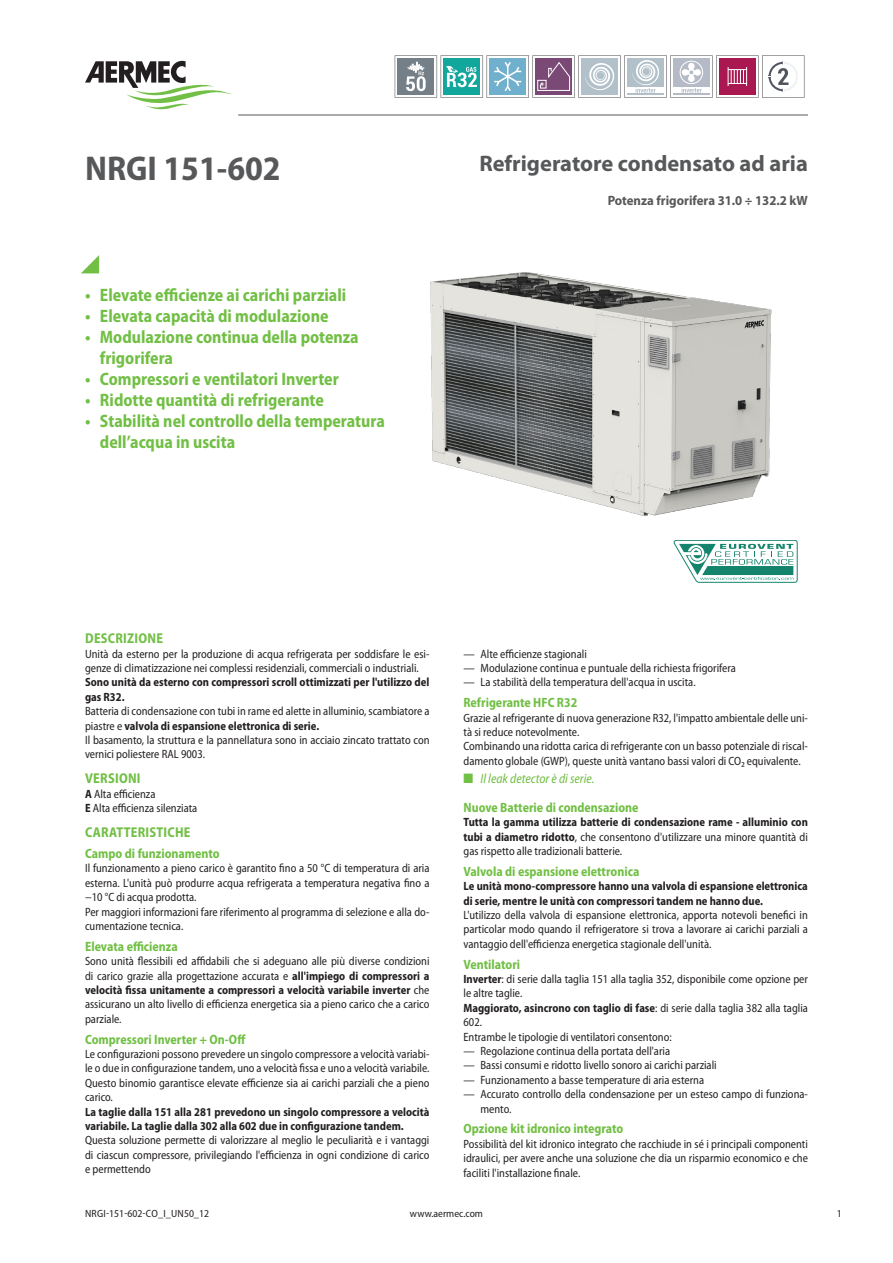
<style>
.page{position:relative;width:893px;height:1263px;background:#fff}
.page>*{position:absolute;margin:0;border:0;box-sizing:border-box;transform-origin:0 0}
.grandezza{font:700 semi-condensed 34.5px "Myriad Pro";color:#57585a}
.descrizione{font:700 22.5px "Myriad Pro";color:#57585a}
.t1{font:700 semi-condensed 18px/21px "Myriad Pro";color:#71bf44;scale:.95 1}
.t2{font:700 semi-condensed 14.25px "Myriad Pro";letter-spacing:.02em;color:#71bf44;scale:.95 1}
.t3{font:700 semi-condensed 13.5px "Myriad Pro";color:#71bf44;scale:.95 1}
.dettaglio{font:700 13.5px "Myriad Pro";color:#57585a;scale:.95 1}
.t4{font:italic semi-condensed 13.5px "Myriad Pro";color:#71bf44;scale:.95 1}
.normale_it{font:semi-condensed 12px/14.4px "Myriad Pro";color:#231f20;scale:.95 1}
.normaleInline_it{font:700 semi-condensed 12px/14.4px "Myriad Pro";color:#231f20;scale:.95 1}
.normaleInline_it-2{font:semi-condensed 12px/14.4px "Myriad Pro";color:#231f20;scale:.95 1}
.t5{font:semi-condensed 10.5px "Myriad Pro";color:#231f20}
.s1{font-weight:700}
</style>
<div class="page">
<svg style="left:81px;top:255px;width:18px;height:18px"></svg>
<hr style="left:238px;top:115px;width:570px;height:1px;background:#57585a">
<img style="left:430px;top:272px;width:342px;height:243px">
<svg style="left:85px;top:61px;width:147px;height:48px"></svg>
<svg style="left:674px;top:540px;width:123px;height:43px"></svg>
<svg style="left:395px;top:55px;width:409px;height:43px"></svg>
<p class="grandezza" style="left:85px;top:146px;width:197px">NRGI 151-602</p>
<p class="descrizione" style="left:479px;top:149px;width:330px">Refrigeratore condensato ad aria</p>
<p class="dettaglio" style="left:608px;top:192px;width:212px">Potenza frigorifera 31.0 ÷ 132.2 kW</p>
<p class="t1" style="left:85px;top:284px;width:276px">• Elevate efficienze ai carichi parziali</p>
<p class="t1" style="left:85px;top:305px;width:258px">• Elevata capacità di modulazione</p>
<p class="t1" style="left:100px;top:326px;width:274px;text-indent:-15px">• Modulazione continua della potenza frigorifera</p>
<p class="t1" style="left:85px;top:368px;width:269px">• Compressori e ventilatori Inverter</p>
<p class="t1" style="left:85px;top:389px;width:253px">• Ridotte quantità di refrigerante</p>
<p class="t1" style="left:100px;top:410px;width:301px;text-indent:-15px">• Stabilità nel controllo della temperatura dell’acqua in uscita</p>
<p class="t2" style="left:85px;top:629px;width:84px">DESCRIZIONE</p>
<p class="normale_it" style="left:85px;top:646px;width:364px">Unità da esterno per la produzione di acqua refrigerata per soddisfare le esi&shy;genze di climatizzazione nei complessi residenziali, commerciali o industriali.</p>
<p class="normaleInline_it" style="left:85px;top:675px;width:364px">Sono unità da esterno con compressori scroll ottimizzati per l'utilizzo del gas R32.</p>
<p class="normale_it" style="left:85px;top:704px;width:364px">Batteria di condensazione con tubi in rame ed alette in alluminio, scambiatore a piastre e <span class="s1">valvola di espansione elettronica di serie.</span></p>
<p class="normale_it" style="left:85px;top:733px;width:364px">Il basamento, la struttura e la pannellatura sono in acciaio zincato trattato con vernici poliestere RAL 9003.</p>
<p class="t2" style="left:85px;top:769px;width:60px">VERSIONI</p>
<p class="normale_it" style="left:85px;top:786px;width:76px"><span class="s1">A</span> Alta efficienza</p>
<p class="normale_it" style="left:85px;top:801px;width:120px"><span class="s1">E</span> Alta efficienza silenziata</p>
<p class="t2" style="left:85px;top:823px;width:112px">CARATTERISTICHE</p>
<p class="t3" style="left:85px;top:845px;width:143px">Campo di funzionamento</p>
<p class="normale_it" style="left:85px;top:861px;width:364px;text-align:justify">Il funzionamento a pieno carico è garantito fino a 50 °C di temperatura di aria esterna. L'unità può produrre acqua refrigerata a temperatura negativa fino a −10 °C di acqua prodotta.</p>
<p class="normale_it" style="left:85px;top:904px;width:364px">Per maggiori informazioni fare riferimento al programma di selezione e alla do&shy;cumentazione tecnica.</p>
<p class="t3" style="left:85px;top:937px;width:99px">Elevata efficienza</p>
<p class="normale_it" style="left:85px;top:954px;width:364px;text-align:justify">Sono unità flessibili ed affidabili che si adeguano alle più diverse condizioni di carico grazie alla progettazione accurata e <span class="s1">all'impiego di compressori a velocità fissa unitamente a compressori a velocità variabile inverter</span> che assicurano un alto livello di efficienza energetica sia a pieno carico che a carico parziale.</p>
<p class="t3" style="left:85px;top:1030px;width:170px">Compressori Inverter + On-Off</p>
<p class="normale_it" style="left:85px;top:1046px;width:364px;text-align:justify">Le configurazioni possono prevedere un singolo compressore a velocità variabi&shy;le o due in configurazione tandem, uno a velocità fissa e uno a velocità variabile.<br>Questo binomio garantisce elevate efficienze sia ai carichi parziali che a pieno carico.</p>
<p class="normaleInline_it" style="left:85px;top:1104px;width:364px">La taglie dalla 151 alla 281 prevedono un singolo compressore a velocità variabile. La taglie dalla 302 alla 602 due in configurazione tandem.</p>
<p class="normale_it" style="left:85px;top:1133px;width:364px;text-align:justify">Questa soluzione permette di valorizzare al meglio le peculiarità e i vantaggi di ciascun compressore, privilegiando l'efficienza in ogni condizione di carico e permettendo</p>
<p class="normale_it" style="left:463px;top:646px;width:131px">— Alte efficienze stagionali</p>
<p class="normale_it" style="left:463px;top:661px;width:288px">— Modulazione continua e puntuale della richiesta frigorifera</p>
<p class="normale_it" style="left:463px;top:675px;width:246px">— La stabilità della temperatura dell'acqua in uscita.</p>
<p class="t3" style="left:463px;top:694px;width:121px">Refrigerante HFC R32</p>
<p class="normale_it" style="left:463px;top:710px;width:364px">Grazie al refrigerante di nuova generazione R32, l'impatto ambientale delle uni&shy;tà si reduce notevolmente.</p>
<p class="normale_it" style="left:463px;top:739px;width:364px">Combinando una ridotta carica di refrigerante con un basso potenziale di riscal&shy;damento globale (GWP), queste unità vantano bassi valori di CO₂ equivalente.</p>
<p class="t4" style="left:463px;top:770px;width:139px">■ Il leak detector è di serie.</p>
<p class="t3" style="left:463px;top:798px;width:186px">Nuove Batterie di condensazione</p>
<p class="normale_it" style="left:463px;top:815px;width:364px;text-align:justify"><span class="s1">Tutta la gamma utilizza batterie di condensazione rame - alluminio con tubi a diametro ridotto</span>, che consentono d'utilizzare una minore quantità di gas rispetto alle tradizionali batterie.</p>
<p class="t3" style="left:463px;top:862px;width:187px">Valvola di espansione elettronica</p>
<p class="normaleInline_it" style="left:463px;top:878px;width:364px">Le unità mono-compressore hanno una valvola di espansione elettronica di serie, mentre le unità con compressori tandem ne hanno due.</p>
<p class="normale_it" style="left:463px;top:907px;width:364px;text-align:justify">L'utilizzo della valvola di espansione elettronica, apporta notevoli benefici in particolar modo quando il refrigeratore si trova a lavorare ai carichi parziali a vantaggio dell'efficienza energetica stagionale dell'unità.</p>
<p class="t3" style="left:463px;top:955px;width:61px">Ventilatori</p>
<p class="normaleInline_it-2" style="left:463px;top:971px;width:364px"><span class="s1">Inverter</span>: di serie dalla taglia 151 alla taglia 352, disponibile come opzione per le altre taglie.</p>
<p class="normaleInline_it-2" style="left:463px;top:1000px;width:364px"><span class="s1">Maggiorato, asincrono con taglio di fase</span>: di serie dalla taglia 382 alla taglia<br>602.</p>
<p class="normale_it" style="left:463px;top:1029px;width:221px">Entrambe le tipologie di ventilatori consentono:</p>
<p class="normale_it" style="left:463px;top:1043px;width:219px">— Regolazione continua della portata dell'aria</p>
<p class="normale_it" style="left:463px;top:1058px;width:268px">— Bassi consumi e ridotto livello sonoro ai carichi parziali</p>
<p class="normale_it" style="left:463px;top:1072px;width:255px">— Funzionamento a basse temperature di aria esterna</p>
<p class="normale_it" style="left:480px;top:1087px;width:346px;text-indent:-17px">— Accurato controllo della condensazione per un esteso campo di funziona&shy;mento.</p>
<p class="t3" style="left:463px;top:1120px;width:170px">Opzione kit idronico integrato</p>
<p class="normale_it" style="left:463px;top:1136px;width:364px;text-align:justify">Possibilità del kit idronico integrato che racchiude in sé i principali componenti idraulici, per avere anche una soluzione che dia un risparmio economico e che faciliti l'installazione finale.</p>
<p class="t5" style="left:85px;top:1207px;width:126px">NRGI-151-602-CO_I_UN50_12</p>
<p class="t5" style="left:410px;top:1207px;width:75px">www.aermec.com</p>
<p class="t5" style="left:837px;top:1207px;width:6px">1</p>
</div>
